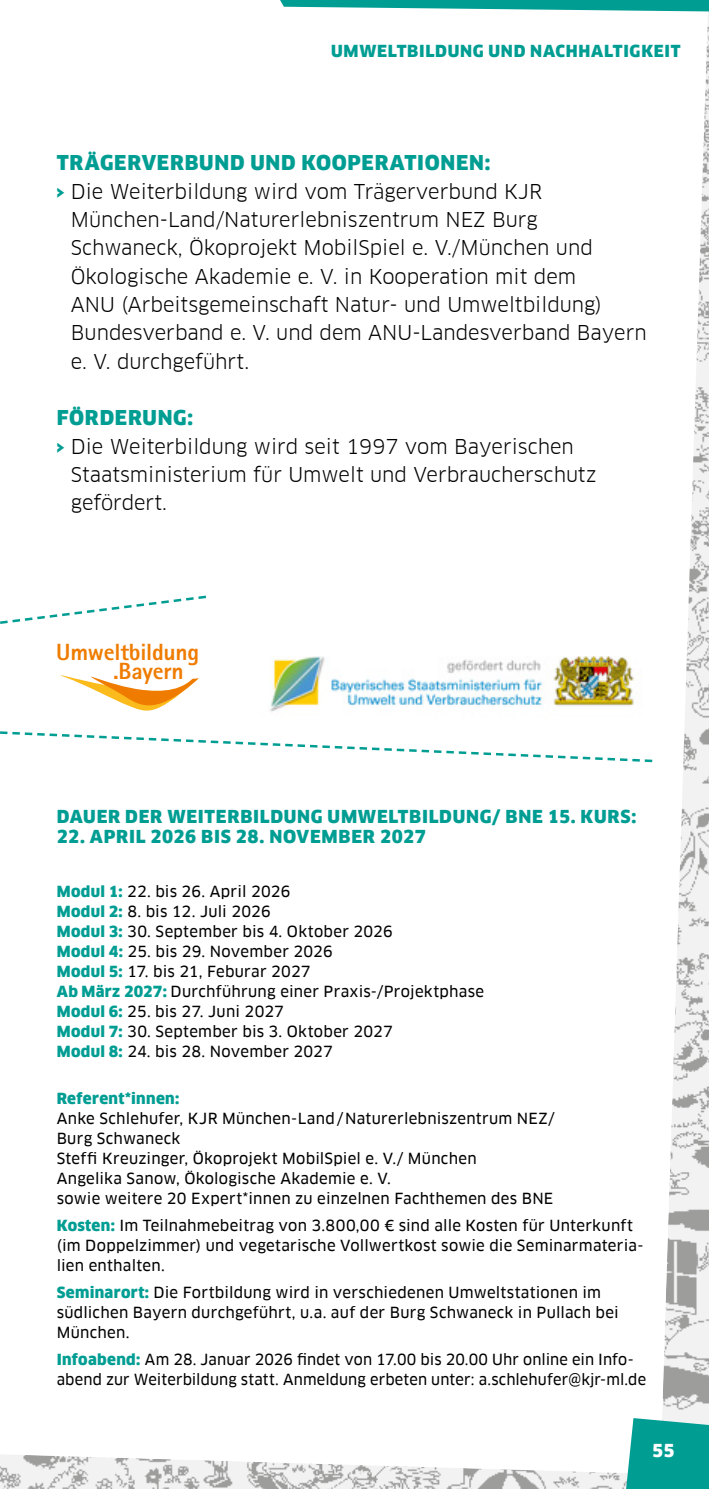
<style>
.page{position:relative;width:709px;height:1489px;background:#fff}
.page>*{position:absolute;margin:0;border:0;box-sizing:border-box;transform-origin:0 0}
.t1{font:800 23.5px/19px "AT Rotis Sans Serif";letter-spacing:-.01em;color:#ef7c00}
.t2{font:20px "Clan Offc";color:#000}
.t3{font:900 20px "Clan Offc";letter-spacing:.035em;color:#009d93}
.t4{font:900 17.5px "Clan Offc";letter-spacing:.04em;color:#009d93}
.t5{font:900 17.5px "Clan Offc";color:#fff}
.t6{font:900 16.25px "Clan Offc";letter-spacing:.04em;color:#009d93}
.t7{font:15px/20px "Clan Offc News";letter-spacing:.015em;color:#000}
.t8{font:900 15px "Clan Offc";letter-spacing:.02em;color:#009d93}
.s1{font-weight:900;color:#009d93}
.s2{font-family:"Clan Offc";font-weight:900;color:#009d93}
</style>
<div class="page">
<svg style="left:662px;top:12px;width:47px;height:1405px"></svg>
<svg style="left:280px;top:0;width:429px;height:12px"></svg>
<svg style="left:0;top:595px;width:206px;height:29px"></svg>
<svg style="left:60px;top:675px;width:139px;height:36px"></svg>
<img style="left:270px;top:656px;width:372px;height:56px">
<svg style="left:0;top:731px;width:653px;height:32px"></svg>
<svg style="left:0;top:1417px;width:709px;height:71px"></svg>
<p class="t6" style="left:331px;top:41px;width:351px">UMWELTBILDUNG UND NACHHALTIGKEIT</p>
<h2 class="t3" style="left:57px;top:150px;width:435px">TRÄGERVERBUND UND KOOPERATIONEN:</h2>
<h2 class="t2" style="left:57px;top:179px;width:487px"><span class="s1">›</span> Die Weiterbildung wird vom Trägerverbund KJR</h2>
<h2 class="t2" style="left:71px;top:207px;width:468px">München-Land/Naturerlebniszentrum NEZ Burg</h2>
<h2 class="t2" style="left:71px;top:235px;width:523px">Schwaneck, Ökoprojekt MobilSpiel e. V./München und</h2>
<h2 class="t2" style="left:71px;top:264px;width:506px">Ökologische Akademie e. V. in Kooperation mit dem</h2>
<h2 class="t2" style="left:71px;top:292px;width:532px">ANU (Arbeitsgemeinschaft Natur- und Umweltbildung)</h2>
<h2 class="t2" style="left:71px;top:320px;width:577px">Bundesverband e. V. und dem ANU-Landesverband Bayern</h2>
<h2 class="t2" style="left:71px;top:349px;width:180px">e. V. durchgeführt.</h2>
<h2 class="t3" style="left:57px;top:405px;width:138px">FÖRDERUNG:</h2>
<h2 class="t2" style="left:57px;top:434px;width:519px"><span class="s1">›</span> Die Weiterbildung wird seit 1997 vom Bayerischen</h2>
<h2 class="t2" style="left:71px;top:462px;width:527px">Staatsministerium für Umwelt und Verbraucherschutz</h2>
<h2 class="t2" style="left:71px;top:490px;width:98px">gefördert.</h2>
<h1 class="t1" style="left:113px;top:642px;width:88px;text-indent:-57px">Umweltbildung .Bayern</h1>
<p class="t4" style="left:57px;top:805px;width:581px">DAUER DER WEITERBILDUNG UMWELTBILDUNG/ BNE 15. KURS:</p>
<p class="t4" style="left:57px;top:825px;width:370px">22. APRIL 2026 BIS 28. NOVEMBER 2027</p>
<p class="t7" style="left:57px;top:881px;width:429px"><span class="s2">Modul 1:</span> 22. bis 26. April 2026<br><span class="s2">Modul 2:</span> 8. bis 12. Juli 2026<br><span class="s2">Modul 3:</span> 30. September bis 4. Oktober 2026<br><span class="s2">Modul 4:</span> 25. bis 29. November 2026<br><span class="s2">Modul 5:</span> 17. bis 21, Feburar 2027<br><span class="s2">Ab März 2027:</span> Durchführung einer Praxis-/Projektphase <span class="s2">Modul 6:</span> 25. bis 27. Juni 2027<br><span class="s2">Modul 7:</span> 30. September bis 3. Oktober 2027<br><span class="s2">Modul 8:</span> 24. bis 28. November 2027</p>
<p class="t8" style="left:57px;top:1088px;width:124px">Referent*innen:</p>
<p class="t7" style="left:57px;top:1108px;width:499px">Anke Schlehufer, KJR München-Land / Naturerlebniszentrum NEZ/ Burg Schwaneck<br>Steffi Kreuzinger, Ökoprojekt MobilSpiel e. V./ München<br>Angelika Sanow, Ökologische Akademie e. V.<br>sowie weitere 20 Expert*innen zu einzelnen Fachthemen des BNE</p>
<p class="t7" style="left:57px;top:1215px;width:588px"><span class="s2">Kosten:</span> Im Teilnahmebeitrag von 3.800,00 € sind alle Kosten für Unterkunft (im Doppelzimmer) und vegetarische Vollwertkost sowie die Seminarmateria&shy;lien enthalten.</p>
<p class="t7" style="left:57px;top:1282px;width:563px"><span class="s2">Seminarort:</span> Die Fortbildung wird in verschiedenen Umweltstationen im südlichen Bayern durchgeführt, u.a. auf der Burg Schwaneck in Pullach bei<br>München.</p>
<p class="t7" style="left:57px;top:1349px;width:591px"><span class="s2">Infoabend:</span> Am 28. Januar 2026 findet von 17.00 bis 20.00 Uhr online ein Info&shy;abend zur Weiterbildung statt. Anmeldung erbeten unter: a.schlehufer@kjr-ml.de</p>
<p class="t5" style="left:652px;top:1439px;width:24px">55</p>
</div>
